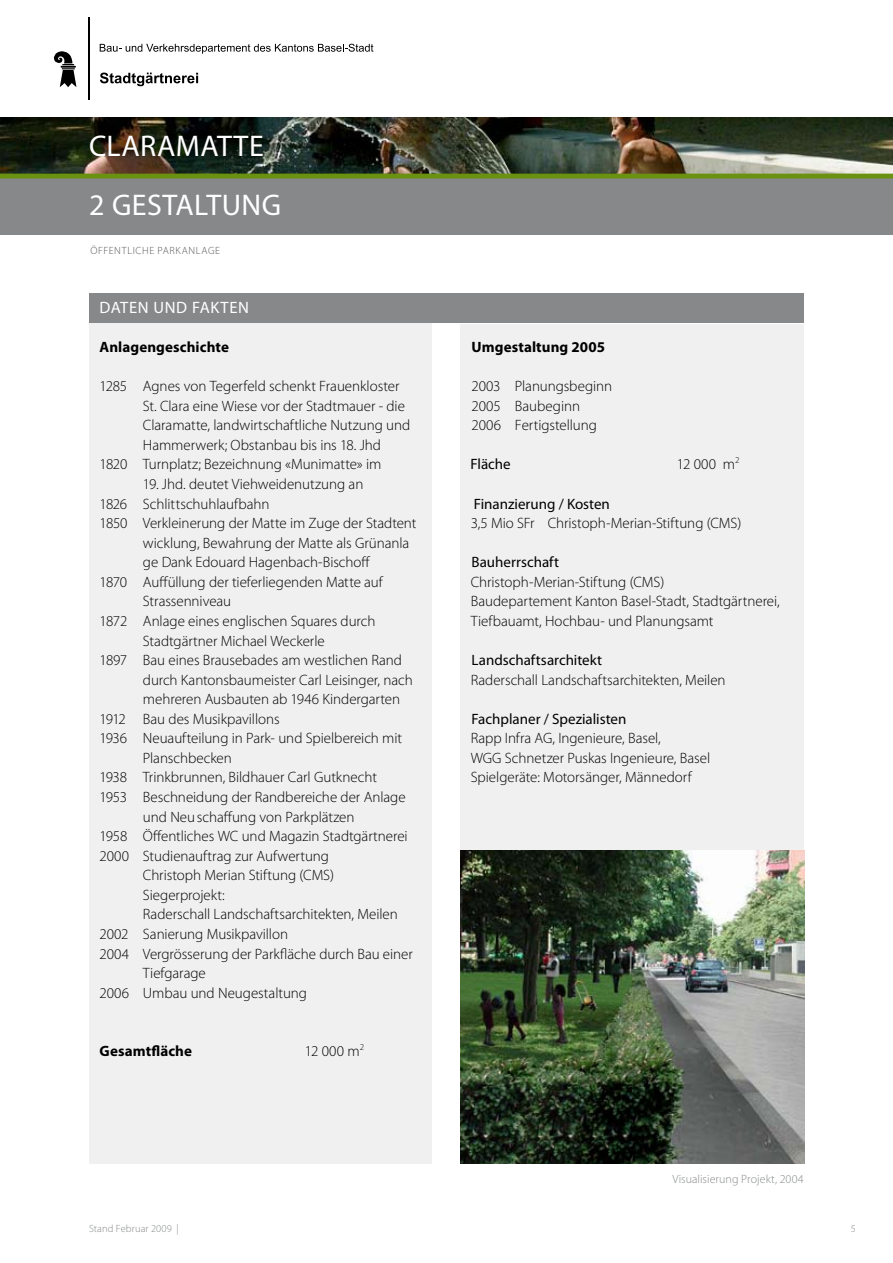
<style>
.page{position:relative;width:893px;height:1263px;background:#fff}
.page>*{position:absolute;margin:0;border:0;box-sizing:border-box;transform-origin:0 0}
.t1{font:30px "Myriad Pro";letter-spacing:.015em;color:#fff}
.t2{font:16.5px "Myriad Pro";letter-spacing:.04em;color:#fff}
.t3{font:300 15px/19.5px "Myriad Pro";letter-spacing:-.005em;color:#000}
.t4{font:15px "Myriad Pro";color:#000}
.t5{font:700 15px "Myriad Pro";letter-spacing:.005em;color:#000}
.t6{font:300 12px "Myriad Pro";letter-spacing:.005em;color:#868889}
.t7{font:300 10.5px "Myriad Pro";letter-spacing:.06em;color:#565757}
.t8{font:300 10.5px "Myriad Pro";letter-spacing:.01em;color:#868889}
</style>
<div class="page">
<img style="left:0;top:117px;width:893px;height:57px">
<div style="left:0;top:176px;width:893px;height:59px;background:#868889"></div>
<div style="left:89px;top:323px;width:343px;height:841px;background:#f0f0f0"></div>
<div style="left:89px;top:293px;width:715px;height:30px;background:#868889"></div>
<div style="left:461px;top:324px;width:343px;height:526px;background:#f0f0f0"></div>
<img style="left:461px;top:851px;width:343px;height:313px">
<svg style="left:54px;top:51px;width:22px;height:36px"></svg>
<hr style="left:88px;top:17px;width:2px;height:82px;background:#000">
<svg style="left:100px;top:44px;width:273px;height:10px"></svg>
<svg style="left:100px;top:73px;width:98px;height:13px"></svg>
<hr style="left:0;top:174px;width:893px;height:4px;background:#6a910f">
<h1 class="t1" style="left:89px;top:128px;width:128px">claramatte</h1>
<h1 class="t1" style="left:89px;top:187px;width:76px">2 GEstaltung</h1>
<p class="t7" style="left:90px;top:244px;width:75px">ÖFFENTLICHE parkanlage</p>
<p class="t2" style="left:100px;top:297px;width:22px">Daten</p>
<p class="t2" style="left:153px;top:297px;width:12px">und</p>
<p class="t2" style="left:192px;top:297px;width:39px">Fakten</p>
<p class="t5" style="left:100px;top:337px;width:131px">Anlagengeschichte</p>
<p class="t3" style="left:100px;top:376px;width:301px">1285 Agnes von Tegerfeld schenkt Frauenkloster</p>
<p class="t3" style="left:143px;top:396px;width:263px">St. Clara eine Wiese vor der Stadtmauer - die</p>
<p class="t3" style="left:143px;top:415px;width:269px">Claramatte, landwirtschaftliche Nutzung und</p>
<p class="t3" style="left:143px;top:435px;width:240px">Hammerwerk; Obstanbau bis ins 18. Jhd</p>
<p class="t3" style="left:100px;top:455px;width:283px">1820 Turnplatz; Bezeichnung «Munimatte» im</p>
<p class="t3" style="left:143px;top:474px;width:222px">19. Jhd. deutet Viehweidenutzung an</p>
<p class="t3" style="left:100px;top:494px;width:172px">1826 Schlittschuhlaufbahn</p>
<p class="t3" style="left:100px;top:513px;width:318px">1850 Verkleinerung der Matte im Zuge der Stadtent</p>
<p class="t3" style="left:143px;top:533px;width:268px">wicklung, Bewahrung der Matte als Grünanla</p>
<p class="t3" style="left:143px;top:552px;width:229px">ge Dank Edouard Hagenbach-Bischoff</p>
<p class="t3" style="left:100px;top:572px;width:285px">1870 Auffüllung der tieferliegenden Matte auf</p>
<p class="t3" style="left:143px;top:591px;width:90px">Strassenniveau</p>
<p class="t3" style="left:100px;top:611px;width:277px">1872 Anlage eines englischen Squares durch</p>
<p class="t3" style="left:143px;top:631px;width:183px">Stadtgärtner Michael Weckerle</p>
<p class="t3" style="left:100px;top:650px;width:304px">1897 Bau eines Brausebades am westlichen Rand</p>
<p class="t3" style="left:143px;top:670px;width:271px">durch Kantonsbaumeister Carl Leisinger, nach</p>
<p class="t3" style="left:143px;top:689px;width:259px">mehreren Ausbauten ab 1946 Kindergarten</p>
<p class="t3" style="left:100px;top:709px;width:182px">1912 Bau des Musikpavillons</p>
<p class="t3" style="left:100px;top:728px;width:304px">1936 Neuaufteilung in Park- und Spielbereich mit</p>
<p class="t3" style="left:143px;top:748px;width:90px">Planschbecken</p>
<p class="t3" style="left:100px;top:767px;width:279px">1938 Trinkbrunnen, Bildhauer Carl Gutknecht</p>
<p class="t3" style="left:100px;top:787px;width:308px">1953 Beschneidung der Randbereiche der Anlage</p>
<p class="t3" style="left:143px;top:807px;width:213px">und Neuschaffung von Parkplätzen</p>
<p class="t3" style="left:100px;top:826px;width:310px">1958 Öffentliches WC und Magazin Stadtgärtnerei</p>
<p class="t3" style="left:100px;top:846px;width:231px">2000 Studienauftrag zur Aufwertung</p>
<p class="t3" style="left:143px;top:865px;width:193px">Christoph Merian Stiftung (CMS)</p>
<p class="t3" style="left:143px;top:885px;width:83px">Siegerprojekt:</p>
<p class="t3" style="left:143px;top:904px;width:256px">Raderschall Landschaftsarchitekten, Meilen</p>
<p class="t3" style="left:100px;top:924px;width:190px">2002 Sanierung Musikpavillon</p>
<p class="t3" style="left:100px;top:944px;width:315px">2004 Vergrösserung der Parkfläche durch Bau einer</p>
<p class="t3" style="left:143px;top:963px;width:64px">Tiefgarage</p>
<p class="t3" style="left:100px;top:983px;width:209px">2006 Umbau und Neugestaltung</p>
<p class="t5" style="left:100px;top:1041px;width:94px">Gesamtfläche</p>
<p class="t3" style="left:305px;top:1041px;width:61px">12 000 m<sup>2</sup></p>
<p class="t5" style="left:472px;top:337px;width:135px">Umgestaltung 2005</p>
<p class="t3" style="left:472px;top:376px;width:142px">2003 Planungsbeginn<br>2005 Baubeginn<br>2006 Fertigstellung</p>
<p class="t4" style="left:470px;top:455px;width:42px">Fläche</p>
<p class="t3" style="left:677px;top:455px;width:64px">12 000 m<sup>2</sup></p>
<p class="t4" style="left:474px;top:494px;width:138px">Finanzierung / Kosten</p>
<p class="t3" style="left:471px;top:513px;width:272px">3,5 Mio SFr Christoph-Merian-Stiftung (CMS)</p>
<p class="t4" style="left:472px;top:553px;width:89px">Bauherrschaft</p>
<p class="t3" style="left:471px;top:572px;width:310px">Christoph-Merian-Stiftung (CMS)<br>Baudepartement Kanton Basel-Stadt, Stadtgärtnerei,<br>Tiefbauamt, Hochbau- und Planungsamt</p>
<p class="t4" style="left:472px;top:651px;width:132px">Landschaftsarchitekt</p>
<p class="t3" style="left:471px;top:670px;width:256px">Raderschall Landschaftsarchitekten, Meilen</p>
<p class="t4" style="left:472px;top:709px;width:156px">Fachplaner / Spezialisten</p>
<p class="t3" style="left:471px;top:728px;width:241px">Rapp Infra AG, Ingenieure, Basel,<br>WGG Schnetzer Puskas Ingenieure, Basel<br>Spielgeräte: Motorsänger, Männedorf</p>
<p class="t6" style="left:672px;top:1172px;width:133px">Visualisierung Projekt, 2004</p>
<p class="t8" style="left:89px;top:1222px;width:91px">Stand Februar 2009 |</p>
<p class="t8" style="left:851px;top:1222px;width:7px">5</p>
</div>
